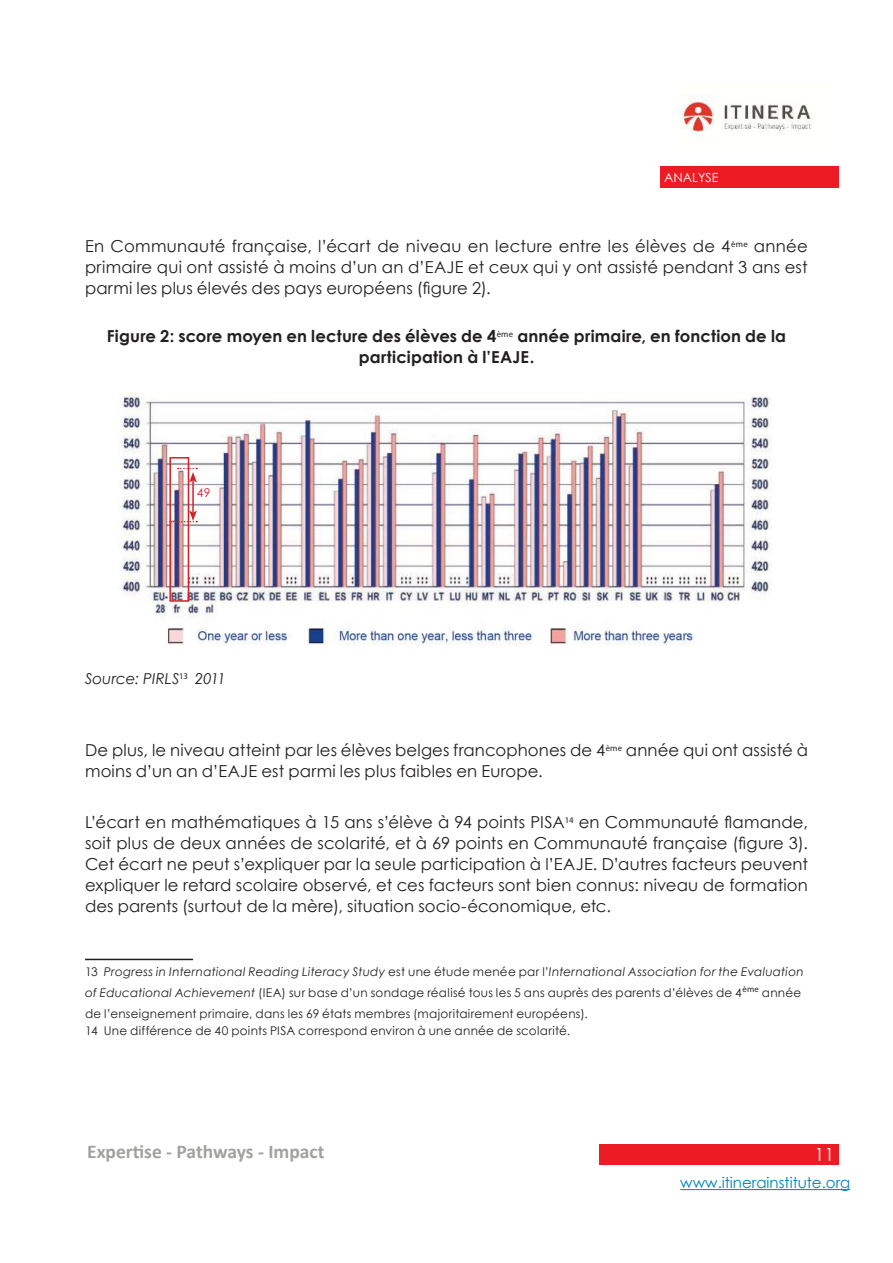
<style>
.page{position:relative;width:893px;height:1263px;background:#fff}
.page>*{position:absolute;margin:0;border:0;box-sizing:border-box;transform-origin:0 0}
.t1{font:700 19.5px "Calibri";color:#a2a19f}
.t2{font:18px "Century Gothic";color:#fff}
.t3{font:16.5px/21px "Century Gothic";letter-spacing:.01em;color:#221f1f;text-align:justify}
.t4{font:700 16.5px/21px "Century Gothic";letter-spacing:.01em;color:#221f1f;text-align:center}
.t5{font:15px "Century Gothic";color:#0082bf}
.t6{font:italic 15px "Century Gothic";color:#221f1f}
.t7{font:12.6px "Century Gothic";color:#fff}
.t8{font:12px/21px "Century Gothic";letter-spacing:.02em;color:#221f1f}
.t9{font:12px "Century Gothic";color:#d12229}
.s1{font-style:italic}
</style>
<div class="page">
<div style="left:599px;top:1144px;width:240px;height:21px;background:#ed1c24"></div>
<hr style="left:680px;top:1189px;width:170px;height:1px;background:#0082bf">
<div style="left:660px;top:166px;width:179px;height:22px;background:#ed1c24"></div>
<img style="left:680px;top:94px;width:133px;height:47px">
<img style="left:118px;top:392px;width:654px;height:254px">
<hr style="left:85px;top:959px;width:108px;height:1px;background:#221f1f">
<hr style="left:192px;top:480px;width:2px;height:33px;background:#d12229">
<svg style="left:178px;top:468px;width:19px;height:14px"></svg>
<svg style="left:172px;top:510px;width:25px;height:12px"></svg>
<div style="left:169px;top:457px;width:20px;height:145px;border:2px solid #d12229"></div>
<p class="t7" style="left:664px;top:170px;width:56px">ANALYSE</p>
<p class="t3" style="left:85px;top:237px;width:724px">En Communauté française, l’écart de niveau en lecture entre les élèves de 4<sup>ème</sup> année primaire qui ont assisté à moins d’un an d’EAJE et ceux qui y ont assisté pendant 3 ans est parmi les plus élevés des pays européens (figure 2).</p>
<p class="t4" style="left:107px;top:326px;width:681px">Figure 2: score moyen en lecture des élèves de 4<sup>ème</sup> année primaire, en fonction de la participation à l’EAJE.</p>
<p class="t9" style="left:197px;top:487px;width:15px">49</p>
<p class="t6" style="left:85px;top:668px;width:142px">Source: PIRLS<sup>13</sup> 2011</p>
<p class="t3" style="left:85px;top:741px;width:724px">De plus, le niveau atteint par les élèves belges francophones de 4<sup>ème</sup> année qui ont assisté à moins d’un an d’EAJE est parmi les plus faibles en Europe.</p>
<p class="t3" style="left:85px;top:813px;width:724px">L’écart en mathématiques à 15 ans s’élève à 94 points PISA<sup>14</sup> en Communauté flamande, soit plus de deux années de scolarité, et à 69 points en Communauté française (figure 3).<br>Cet écart ne peut s’expliquer par la seule participation à l’EAJE. D’autres facteurs peuvent expliquer le retard scolaire observé, et ces facteurs sont bien connus: niveau de formation des parents (surtout de la mère), situation socio-économique, etc.</p>
<p class="t8" style="left:85px;top:962px;width:720px">13 <span class="s1">Progress in International Reading Literacy Study</span> est une étude menée par l’<span class="s1">International Association for the Evaluation of Educational Achievement</span> (IEA) sur base d’un sondage réalisé tous les 5 ans auprès des parents d’élèves de 4<sup>ème</sup> année de l’enseignement primaire, dans les 69 états membres (majoritairement européens).</p>
<p class="t8" style="left:85px;top:1021px;width:487px">14 Une différence de 40 points PISA correspond environ à une année de scolarité.</p>
<p class="t1" style="left:87px;top:1139px;width:239px">Expertise - Pathways - Impact</p>
<p class="t2" style="left:814px;top:1147px;width:21px">11</p>
<p class="t5" style="left:680px;top:1176px;width:171px">www.itinerainstitute.org</p>
</div>
